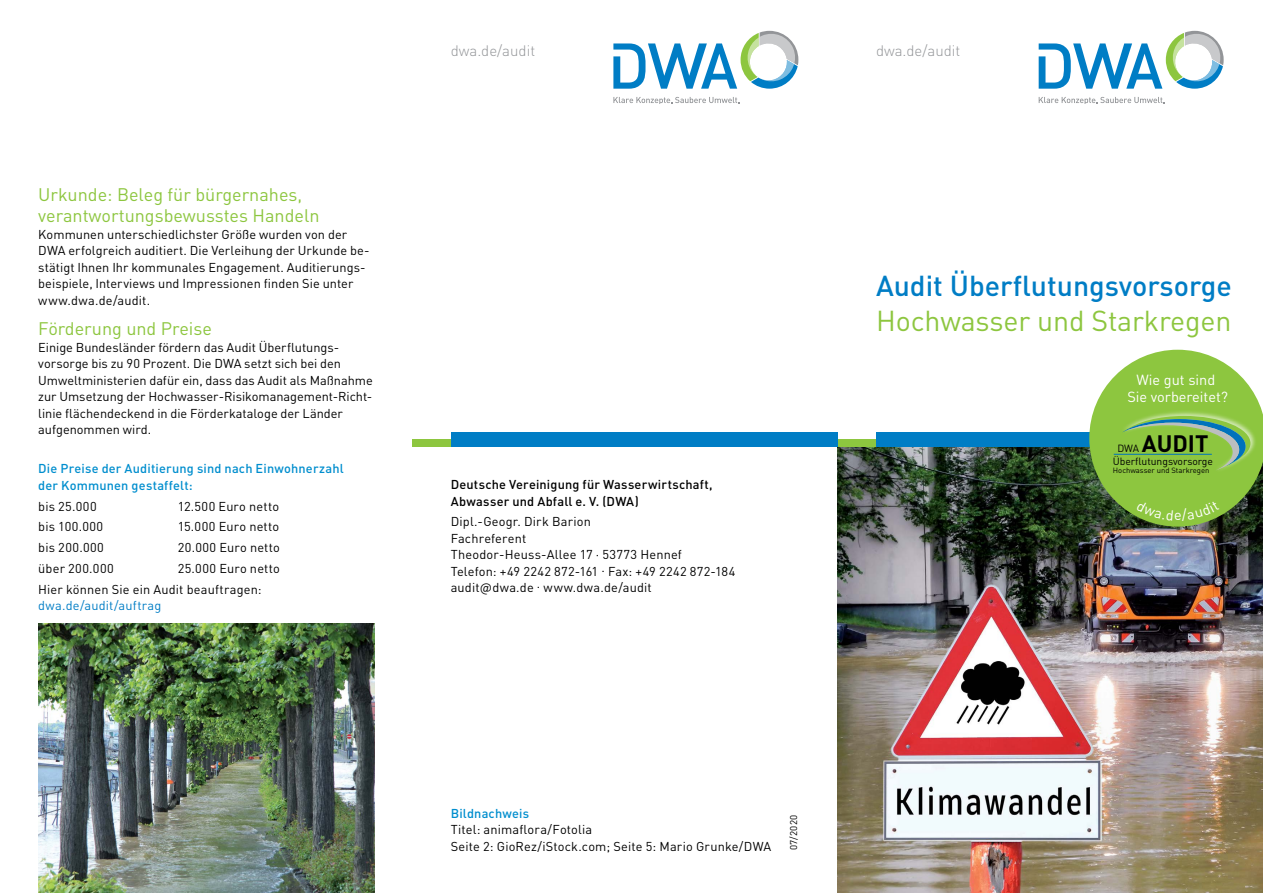
<style>
.page{position:relative;width:1263px;height:893px;background:#fff}
.page>*{position:absolute;margin:0;border:0;box-sizing:border-box;transform-origin:0 0}
.t1{font:500 28.5px "DINOT";color:#007dc5}
.t2{font:28.5px "DINOT";letter-spacing:-.005em;color:#8dc63f}
.t3{font:700 23.55px "DINOT";color:#000}
.t4{font:18px/21.6px "DINOT";color:#8dc63f}
.t5{font:300 15px "DINOT";color:#939598}
.t6{font:14.55px/17.4px "DINOT";color:#fff;text-align:center}
.t7{font:12.75px/16.5px "DINOT";letter-spacing:.005em;color:#000}
.t8{font:500 12.75px/17.2px "DINOT";letter-spacing:.015em;color:#008ece}
.t9{font:500 12.75px/16.5px "DINOT";letter-spacing:.015em;color:#000}
.t10{font:12.75px "DINOT";letter-spacing:.015em;color:#007dc5}
.t11{font:12.75px "DINOT";letter-spacing:.03em;color:#000}
.t12{font:12.75px "DINOT";letter-spacing:.025em;color:#000}
.t13{font:12.75px "DINOT";letter-spacing:.035em;color:#000}
.t14{font:10.35px "DINOT";color:#000}
.t15{font:9.75px "DINOT";letter-spacing:.04em;color:#000}
.t16{font:7.5px "DINOT";color:#000}
</style>
<div class="page">
<img style="left:838px;top:446px;width:425px;height:447px">
<div style="left:838px;top:439px;width:38px;height:7px;background:#8dc63f"></div>
<div style="left:412px;top:439px;width:43px;height:7px;background:#8dc63f"></div>
<div style="left:876px;top:432px;width:387px;height:14px;background:#007dc5"></div>
<div style="left:451px;top:432px;width:387px;height:14px;background:#007dc5"></div>
<svg style="left:1039px;top:97px;width:125px;height:6px"></svg>
<svg style="left:1039px;top:31px;width:185px;height:58px"></svg>
<svg style="left:613px;top:97px;width:126px;height:6px"></svg>
<svg style="left:613px;top:31px;width:185px;height:58px"></svg>
<img style="left:38px;top:624px;width:336px;height:269px">
<svg style="left:1089px;top:350px;width:174px;height:177px;background:#8cbb56"></svg>
<h3 class="t4" style="left:38px;top:182px;width:283px">Urkunde: Beleg für bürgernahes, verantwortungsbewusstes Handeln</h3>
<p class="t7" style="left:38px;top:225px;width:333px">Kommunen unterschiedlichster Größe wurden von der DWA erfolgreich auditiert. Die Verleihung der Urkunde be&shy;stätigt Ihnen Ihr kommunales Engagement. Auditierungs&shy;beispiele, Interviews und Impressionen finden Sie unter www.dwa.de/audit.</p>
<h3 class="t4" style="left:38px;top:317px;width:175px">Förderung und Preise</h3>
<p class="t7" style="left:38px;top:338px;width:336px">Einige Bundesländer fördern das Audit Überflutungs&shy;vorsorge bis zu 90 Prozent. Die DWA setzt sich bei den Umweltministerien dafür ein, dass das Audit als Maßnahme zur Umsetzung der Hochwasser-Risikomanagement-Richt&shy;linie flächendeckend in die Förderkataloge der Länder aufgenommen wird.</p>
<p class="t8" style="left:38px;top:459px;width:307px">Die Preise der Auditierung sind nach Einwohnerzahl der Kommunen gestaffelt:</p>
<p class="t7" style="left:38px;top:497px;width:60px">bis 25.000</p>
<p class="t7" style="left:178px;top:497px;width:103px">12.500 Euro netto</p>
<p class="t12" style="left:38px;top:517px;width:67px">bis 100.000</p>
<p class="t7" style="left:178px;top:518px;width:103px">15.000 Euro netto</p>
<p class="t13" style="left:38px;top:538px;width:67px">bis 200.000</p>
<p class="t7" style="left:178px;top:538px;width:104px">20.000 Euro netto</p>
<p class="t11" style="left:38px;top:558px;width:77px">über 200.000</p>
<p class="t7" style="left:38px;top:557px;width:243px;line-height:20.7px;text-indent:139px">25.000 Euro netto<br>Hier können Sie ein Audit beauftragen:</p>
<p class="t10" style="left:38px;top:596px;width:125px">dwa.de/audit/auftrag</p>
<p class="t5" style="left:451px;top:40px;width:86px">dwa.de/audit</p>
<p class="t5" style="left:876px;top:40px;width:86px">dwa.de/audit</p>
<h1 class="t1" style="left:876px;top:264px;width:357px">Audit Überflutungsvorsorge</h1>
<h1 class="t2" style="left:876px;top:299px;width:357px">Hochwasser und Starkregen</h1>
<p class="t6" style="left:1127px;top:370px;width:102px">Wie gut sind<br>Sie vorbereitet?</p>
<p class="t9" style="left:451px;top:475px;width:263px">Deutsche Vereinigung für Wasserwirtschaft,<br>Abwasser und Abfall e. V. (DWA)</p>
<p class="t7" style="left:451px;top:513px;width:286px">Dipl.-Geogr. Dirk Barion<br>Fachreferent<br>Theodor-Heuss-Allee 17 · 53773 Hennef<br>Telefon: +49 2242 872-161 · Fax: +49 2242 872-184 audit@dwa.de · www.dwa.de/audit</p>
<p class="t8" style="left:451px;top:804px;width:80px">Bildnachweis</p>
<p class="t7" style="left:451px;top:820px;width:322px">Titel: animaflora/Fotolia<br>Seite 2: GioRez/iStock.com; Seite 5: Mario Grunke/DWA</p>
<p class="t15" style="left:786px;top:850px;width:37px;rotate:-90deg">07/2020</p>
<p class="t14" style="left:1117px;top:440px;width:23px">DWA</p>
<h2 class="t3" style="left:1142px;top:425px;width:68px">AUDIT</h2>
<p class="t14" style="left:1113px;top:453px;width:102px">Überflutungsvorsorge</p>
<p class="t16" style="left:1113px;top:464px;width:98px">Hochwasser und Starkregen</p>
</div>
